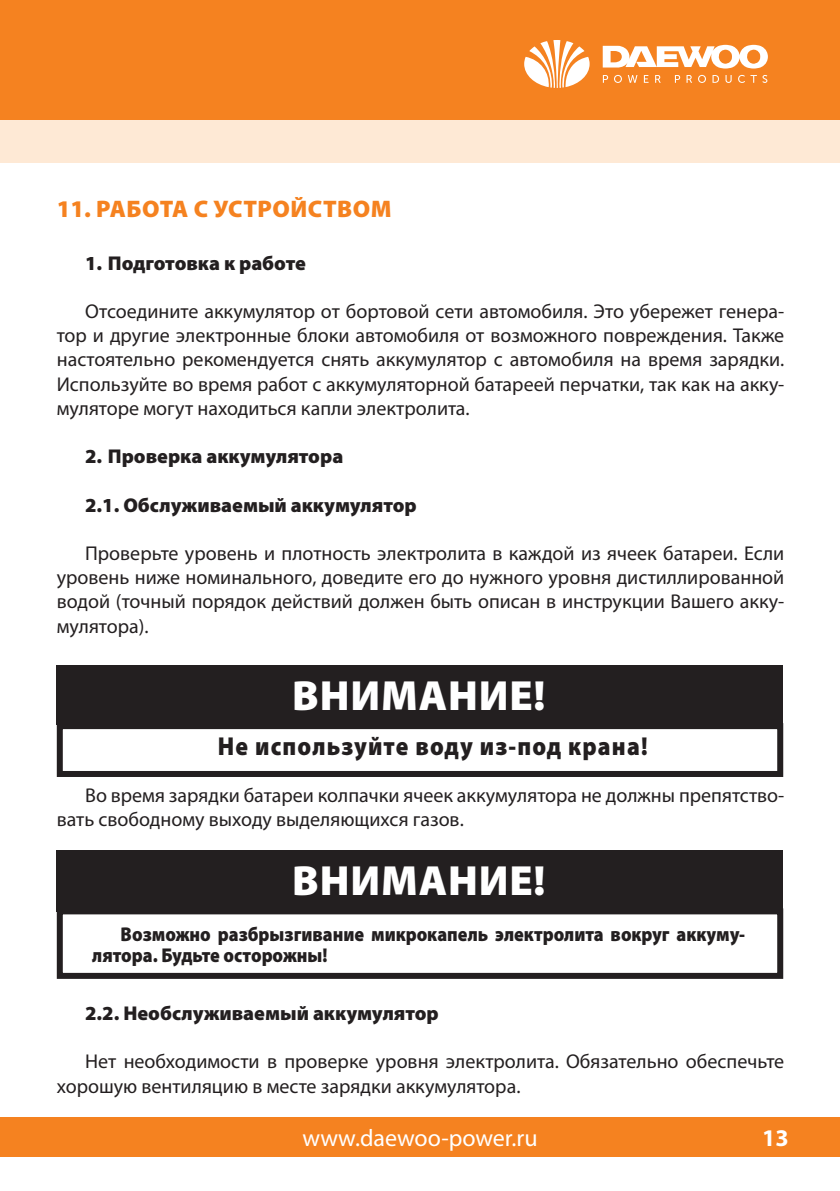
<style>
.page{position:relative;width:840px;height:1191px;background:#fff}
.page>*{position:absolute;margin:0;border:0;box-sizing:border-box;transform-origin:0 0}
.t1{font:900 42.4px "Myriad Pro";letter-spacing:.02em;color:#fff}
.t2{font:900 26px "Myriad Pro";letter-spacing:.05em;color:#231f20;scale:.9 1}
.t3{font:900 24px "Myriad Pro";letter-spacing:.02em;color:#f58220}
.t4{font:24px "Myriad Pro";color:#fff}
.t5{font:700 24px "Myriad Pro";color:#fff}
.t6{font:20px/24.2px "Myriad Pro";color:#231f20;text-align:justify}
.t7{font:900 20px "Myriad Pro";color:#231f20}
.t8{font:900 20px/21.2px "Myriad Pro";color:#231f20;scale:.9 1}
</style>
<div class="page">
<div style="left:0;top:118px;width:839px;height:44px;background:#fee9d5"></div>
<div style="left:0;top:0;width:839px;height:119px;background:#f58220"></div>
<svg style="left:524px;top:40px;width:65px;height:48px"></svg>
<svg style="left:602px;top:45px;width:165px;height:24px"></svg>
<svg style="left:602px;top:75px;width:5px;height:8px"></svg>
<svg style="left:614px;top:75px;width:7px;height:8px"></svg>
<svg style="left:627px;top:75px;width:10px;height:8px"></svg>
<svg style="left:643px;top:75px;width:5px;height:8px"></svg>
<svg style="left:655px;top:75px;width:5px;height:8px"></svg>
<svg style="left:674px;top:75px;width:5px;height:8px"></svg>
<svg style="left:686px;top:75px;width:5px;height:8px"></svg>
<svg style="left:698px;top:75px;width:7px;height:8px"></svg>
<svg style="left:712px;top:75px;width:6px;height:8px"></svg>
<svg style="left:725px;top:75px;width:6px;height:8px"></svg>
<svg style="left:738px;top:75px;width:6px;height:8px"></svg>
<svg style="left:750px;top:75px;width:6px;height:8px"></svg>
<svg style="left:762px;top:75px;width:5px;height:8px"></svg>
<div style="left:0;top:1117px;width:839px;height:40px;background:#f58220"></div>
<div style="left:57px;top:723px;width:725px;height:54px;border:6px solid #231f20"></div>
<div style="left:57px;top:665px;width:725px;height:60px;background:#231f20"></div>
<div style="left:57px;top:908px;width:725px;height:71px;border:6px solid #231f20"></div>
<div style="left:57px;top:850px;width:725px;height:62px;background:#231f20"></div>
<p class="t3" style="left:57px;top:192px;width:336px">11. РАБОТА С УСТРОЙСТВОМ</p>
<p class="t7" style="left:85px;top:249px;width:222px">1. Подготовка к работе</p>
<p class="t6" style="left:57px;top:299px;width:728px;text-indent:28px">Отсоедините аккумулятор от бортовой сети автомобиля. Это убережет генера&shy;тор и другие электронные блоки автомобиля от возможного повреждения. Также настоятельно рекомендуется снять аккумулятор с автомобиля на время зарядки.<br>Используйте во время работ с аккумуляторной батареей перчатки, так как на акку&shy;муляторе могут находиться капли электролита.</p>
<p class="t7" style="left:85px;top:443px;width:259px">2. Проверка аккумулятора</p>
<p class="t7" style="left:85px;top:491px;width:333px">2.1. Обслуживаемый аккумулятор</p>
<p class="t6" style="left:57px;top:541px;width:728px;text-indent:28px">Проверьте уровень и плотность электролита в каждой из ячеек батареи. Если уровень ниже номинального, доведите его до нужного уровня дистиллированной водой (точный порядок действий должен быть описан в инструкции Вашего акку&shy;мулятора).</p>
<h1 class="t1" style="left:292px;top:667px;width:255px">ВНИМАНИЕ!</h1>
<h2 class="t2" style="left:218px;top:729px;width:479px">Не используйте воду из-под крана!</h2>
<p class="t6" style="left:57px;top:783px;width:728px;text-indent:28px">Во время зарядки батареи колпачки ячеек аккумулятора не должны препятство&shy;вать свободному выходу выделяющихся газов.</p>
<h1 class="t1" style="left:292px;top:852px;width:255px">ВНИМАНИЕ!</h1>
<p class="t8" style="left:92px;top:922px;width:726px;text-indent:28px">Возможно разбрызгивание микрокапель электролита вокруг аккуму&shy;лятора. Будьте осторожны!</p>
<p class="t7" style="left:85px;top:1000px;width:355px">2.2. Необслуживаемый аккумулятор</p>
<p class="t6" style="left:57px;top:1049px;width:728px;text-indent:28px">Нет необходимости в проверке уровня электролита. Обязательно обеспечьте хорошую вентиляцию в месте зарядки аккумулятора.</p>
<p class="t4" style="left:302px;top:1123px;width:236px">www.daewoo-power.ru</p>
<p class="t5" style="left:761px;top:1122px;width:28px">13</p>
</div>
